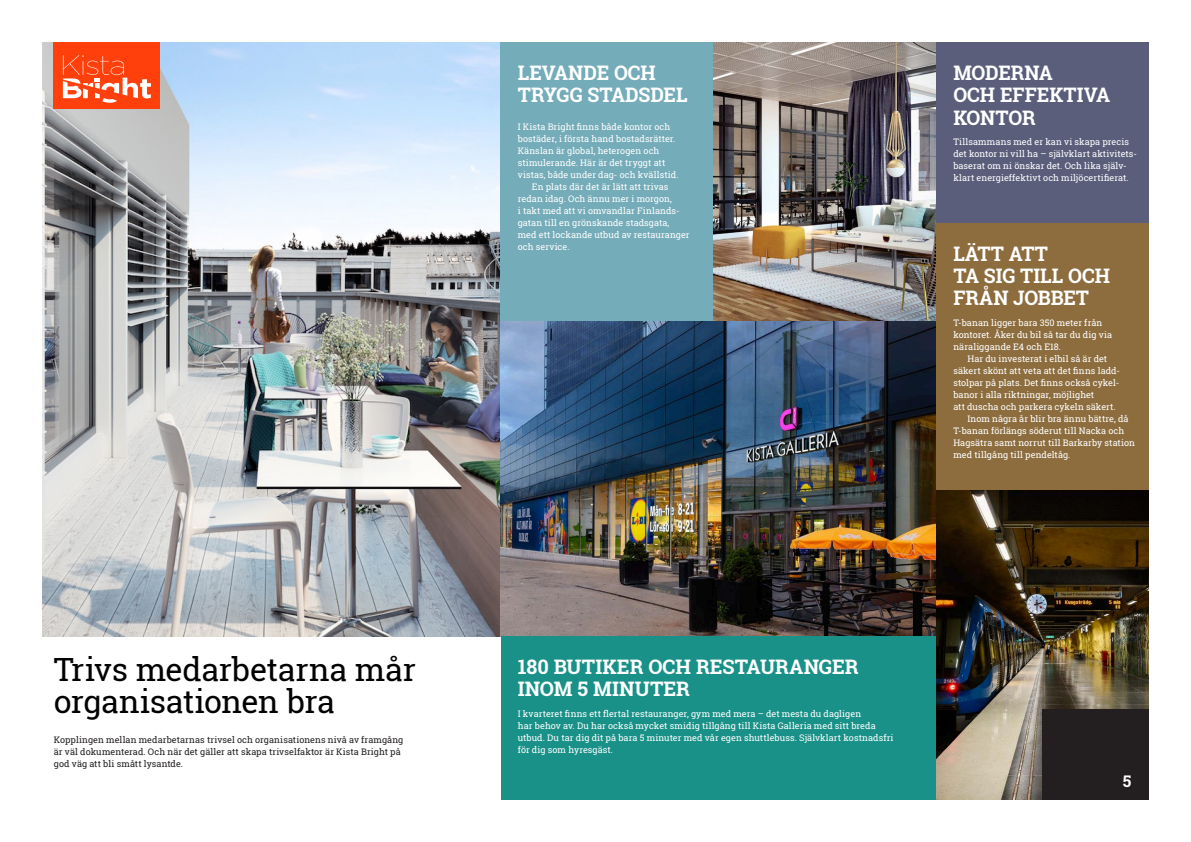
<style>
.page{position:relative;width:1191px;height:842px;background:#fff}
.page>*{position:absolute;margin:0;border:0;box-sizing:border-box;transform-origin:0 0}
.t1{font:32px/32px "Roboto Slab";letter-spacing:-.01em;color:#000}
.t2{font:700 20px/22px "Roboto Slab";color:#fff}
.t3{font:700 16px "Roboto Slab";color:#fff}
.t4{font:10px "Minion Pro";letter-spacing:.005em;color:#fff}
.t5{font:9px/12px "Roboto Slab";letter-spacing:.01em;color:#fff}
.t6{font:9px/12px "Roboto Slab";letter-spacing:.01em;color:#231f20}
</style>
<div class="page">
<img style="left:43px;top:43px;width:458px;height:593px">
<img style="left:501px;top:321px;width:435px;height:315px">
<img style="left:713px;top:43px;width:223px;height:278px">
<div style="left:54px;top:43px;width:106px;height:66px;background:#ff400d"></div>
<svg style="left:63px;top:55px;width:88px;height:48px"></svg>
<div style="left:936px;top:223px;width:212px;height:271px;background:#8d6d3e"></div>
<div style="left:501px;top:43px;width:212px;height:278px;background:#74acb9"></div>
<div style="left:501px;top:636px;width:435px;height:163px;background:#199188"></div>
<div style="left:936px;top:43px;width:212px;height:180px;background:#5a5e7b"></div>
<img style="left:936px;top:490px;width:212px;height:309px">
<div style="left:1042px;top:709px;width:106px;height:90px;background:#231f20"></div>
<p class="t1" style="left:54px;top:653px;width:363px">Trivs medarbetarna mår organisationen bra</p>
<p class="t6" style="left:54px;top:734px;width:351px">Kopplingen mellan medarbetarnas trivsel och organisationens nivå av framgång är väl dokumenterad. Och när det gäller att skapa trivselfaktor är Kista Bright på god väg att bli smått lysantde.</p>
<p class="t2" style="left:518px;top:62px;width:171px">LEVANDE OCH<br>TRYGG STADSDEL</p>
<p class="t5" style="left:518px;top:120px;width:162px">I Kista Bright finns både kontor och bostäder, i första hand bostadsrätter.<br>Känslan är global, heterogen och stimulerande. Här är det tryggt att vistas, både under dag- och kvällstid.</p>
<p class="t5" style="left:518px;top:180px;width:173px;text-indent:14px">En plats där det är lätt att trivas redan idag. Och ännu mer i morgon,<br>i takt med att vi omvandlar Finlands&shy;gatan till en grönskande stadsgata, med ett lockande utbud av restauranger och service.</p>
<p class="t2" style="left:953px;top:62px;width:158px">MODERNA<br>OCH EFFEKTIVA<br>KONTOR</p>
<p class="t5" style="left:953px;top:136px;width:185px">Tillsammans med er kan vi skapa precis det kontor ni vill ha – självklart aktivitets&shy;baserat om ni önskar det. Och lika själv&shy;klart energieffektivt och miljöcertifierat.</p>
<p class="t4" style="left:953px;top:142px;width:173px">mala möjligheter att arbeta på ett modernt</p>
<p class="t2" style="left:953px;top:243px;width:158px">LÄTT ATT<br>TA SIG TILL OCH<br>FRÅN JOBBET</p>
<p class="t5" style="left:953px;top:316px;width:160px">T-banan ligger bara 350 meter från kontoret. Åker du bil så tar du dig via näraliggande E4 och E18.</p>
<p class="t5" style="left:953px;top:352px;width:168px;text-indent:14px">Har du investerat i elbil så är det säkert skönt att veta att det finns ladd&shy;stolpar på plats. Det finns också cykel&shy;banor i alla riktningar, möjlighet<br>att duscha och parkera cykeln säkert.</p>
<p class="t5" style="left:953px;top:412px;width:183px;text-indent:14px">Inom några år blir bra ännu bättre, då T-banan förlängs söderut till Nacka och Hagsätra samt norrut till Barkarby station med tillgång till pendeltåg.</p>
<p class="t2" style="left:518px;top:656px;width:342px">180 BUTIKER OCH RESTAURANGER<br>INOM 5 MINUTER</p>
<p class="t5" style="left:518px;top:707px;width:377px">I kvarteret finns ett flertal restauranger, gym med mera – det mesta du dagligen<br>har behov av. Du har också mycket smidig tillgång till Kista Galleria med sitt breda utbud. Du tar dig dit på bara 5 minuter med vår egen shuttlebuss. Självklart kostnadsfri för dig som hyresgäst.</p>
<h3 class="t3" style="left:1123px;top:770px;width:10px">5</h3>
</div>
